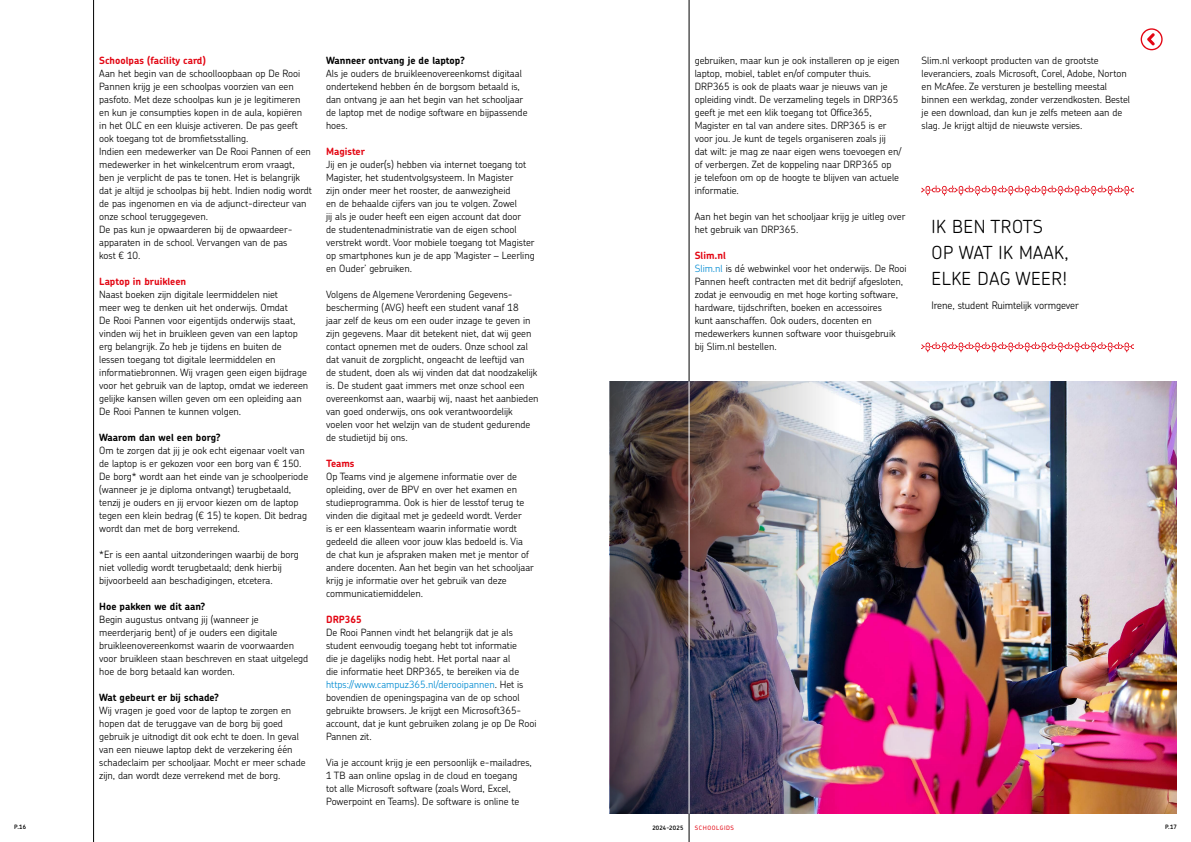
<style>
.page{position:relative;width:1191px;height:842px;background:#fff}
.page>*{position:absolute;margin:0;border:0;box-sizing:border-box;transform-origin:0 0}
.t1{font:300 18px/26px "Chevin Std";letter-spacing:.025em;color:#000}
.t2{font:300 10.4px "Chevin Std";letter-spacing:-.01em;color:#000}
.t3{font:300 10px/13px "Chevin Std";color:#000}
.t4{font:700 10px "Chevin Std";color:#000}
.t5{font:700 10px "Chevin Std";color:#e30613}
.t6{font:600 6px "Chevin Pro";letter-spacing:.035em;color:#000}
.t7{font:500 6px "Chevin Pro";letter-spacing:.095em;color:#e30613}
.s1{color:#008bd2}
.s2{font-weight:700;color:#e30613}
</style>
<div class="page">
<svg style="left:1140px;top:28px;width:22px;height:22px"></svg>
<hr style="left:689px;top:0;width:1px;height:842px;background:#000">
<hr style="left:93px;top:0;width:1px;height:842px;background:#000">
<svg style="left:921px;top:185px;width:212px;height:11px"></svg>
<svg style="left:921px;top:342px;width:212px;height:10px"></svg>
<img style="left:839px;top:381px;width:337px;height:433px">
<img style="left:609px;top:381px;width:230px;height:433px">
<hr style="left:689px;top:381px;width:1px;height:433px;background:#fff">
<p class="t5" style="left:99px;top:54px;width:108px">Schoolpas (facility card)</p>
<p class="t3" style="left:99px;top:67px;width:214px">Aan het begin van de schoolloopbaan op De Rooi Pannen krijg je een schoolpas voorzien van een pasfoto. Met deze schoolpas kun je je legitimeren en kun je consumpties kopen in de aula, kopiëren in het OLC en een kluisje activeren. De pas geeft ook toegang tot de bromfietsstalling.<br>Indien een medewerker van De Rooi Pannen of een medewerker in het winkelcentrum erom vraagt, ben je verplicht de pas te tonen. Het is belangrijk dat je altijd je schoolpas bij hebt. Indien nodig wordt de pas ingenomen en via de adjunct-directeur van onze school teruggegeven.<br>De pas kun je opwaarderen bij de opwaardeer&shy;apparaten in de school. Vervangen van de pas<br>kost € 10.</p>
<p class="t5" style="left:99px;top:275px;width:88px">Laptop in bruikleen</p>
<p class="t3" style="left:99px;top:288px;width:210px">Naast boeken zijn digitale leermiddelen niet<br>meer weg te denken uit het onderwijs. Omdat<br>De Rooi Pannen voor eigentijds onderwijs staat, vinden wij het in bruikleen geven van een laptop erg belangrijk. Zo heb je tijdens en buiten de lessen toegang tot digitale leermiddelen en informatiebronnen. Wij vragen geen eigen bijdrage voor het gebruik van de laptop, omdat we iedereen gelijke kansen willen geven om een opleiding aan De Rooi Pannen te kunnen volgen.</p>
<p class="t4" style="left:99px;top:431px;width:123px">Waarom dan wel een borg?</p>
<p class="t3" style="left:99px;top:444px;width:210px">Om te zorgen dat jij je ook echt eigenaar voelt van de laptop is er gekozen voor een borg van € 150.<br>De borg* wordt aan het einde van je schoolperiode (wanneer je je diploma ontvangt) terugbetaald, tenzij je ouders en jij ervoor kiezen om de laptop tegen een klein bedrag (€ 15) te kopen. Dit bedrag wordt dan met de borg verrekend.</p>
<p class="t3" style="left:99px;top:548px;width:201px">*Er is een aantal uitzonderingen waarbij de borg niet volledig wordt terugbetaald; denk hierbij bijvoorbeeld aan beschadigingen, etcetera.</p>
<p class="t4" style="left:99px;top:600px;width:108px">Hoe pakken we dit aan?</p>
<p class="t3" style="left:99px;top:613px;width:211px">Begin augustus ontvang jij (wanneer je meerderjarig bent) of je ouders een digitale bruikleenovereenkomst waarin de voorwaarden voor bruikleen staan beschreven en staat uitgelegd hoe de borg betaald kan worden.</p>
<p class="t4" style="left:99px;top:691px;width:121px">Wat gebeurt er bij schade?</p>
<p class="t3" style="left:99px;top:704px;width:208px">Wij vragen je goed voor de laptop te zorgen en hopen dat de teruggave van de borg bij goed gebruik je uitnodigt dit ook echt te doen. In geval van een nieuwe laptop dekt de verzekering één schadeclaim per schooljaar. Mocht er meer schade zijn, dan wordt deze verrekend met de borg.</p>
<p class="t4" style="left:326px;top:54px;width:141px">Wanneer ontvang je de laptop?</p>
<p class="t3" style="left:326px;top:67px;width:203px">Als je ouders de bruikleenovereenkomst digitaal ondertekend hebben én de borgsom betaald is, dan ontvang je aan het begin van het schooljaar de laptop met de nodige software en bijpassende hoes.</p>
<p class="t5" style="left:326px;top:145px;width:40px">Magister</p>
<p class="t3" style="left:326px;top:158px;width:210px">Jij en je ouder(s) hebben via internet toegang tot Magister, het studentvolgsysteem. In Magister<br>zijn onder meer het rooster, de aanwezigheid<br>en de behaalde cijfers van jou te volgen. Zowel<br>jij als je ouder heeft een eigen account dat door<br>de studentenadministratie van de eigen school verstrekt wordt. Voor mobiele toegang tot Magister op smartphones kun je de app ‘Magister – Leerling en Ouder’ gebruiken.</p>
<p class="t3" style="left:326px;top:288px;width:214px">Volgens de Algemene Verordening Gegevens&shy;bescherming (AVG) heeft een student vanaf 18<br>jaar zelf de keus om een ouder inzage te geven in zijn gegevens. Maar dit betekent niet, dat wij geen contact opnemen met de ouders. Onze school zal dat vanuit de zorgplicht, ongeacht de leeftijd van<br>de student, doen als wij vinden dat dat noodzakelijk is. De student gaat immers met onze school een overeenkomst aan, waarbij wij, naast het aanbieden van goed onderwijs, ons ook verantwoordelijk voelen voor het welzijn van de student gedurende de studietijd bij ons.</p>
<p class="t5" style="left:326px;top:457px;width:30px">Teams</p>
<p class="t3" style="left:326px;top:470px;width:209px">Op Teams vind je algemene informatie over de opleiding, over de BPV en over het examen en studieprogramma. Ook is hier de lesstof terug te vinden die digitaal met je gedeeld wordt. Verder<br>is er een klassenteam waarin informatie wordt gedeeld die alleen voor jouw klas bedoeld is. Via de chat kun je afspraken maken met je mentor of andere docenten. Aan het begin van het schooljaar krijg je informatie over het gebruik van deze communicatiemiddelen.</p>
<p class="t5" style="left:326px;top:613px;width:37px">DRP365</p>
<p class="t3" style="left:326px;top:626px;width:212px">De Rooi Pannen vindt het belangrijk dat je als student eenvoudig toegang hebt tot informatie<br>die je dagelijks nodig hebt. Het portal naar al<br>die informatie heet DRP365, te bereiken via de <span class="s1">https://www.campuz365.nl/derooipannen</span>. Het is bovendien de openingspagina van de op school gebruikte browsers. Je krijgt een Microsoft365- account, dat je kunt gebruiken zolang je op De Rooi Pannen zit.</p>
<p class="t3" style="left:326px;top:756px;width:207px">Via je account krijg je een persoonlijk e-mailadres, 1 TB aan online opslag in de cloud en toegang<br>tot alle Microsoft software (zoals Word, Excel, Powerpoint en Teams). De software is online te</p>
<p class="t3" style="left:694px;top:54px;width:208px">gebruiken, maar kun je ook installeren op je eigen laptop, mobiel, tablet en/of computer thuis.<br>DRP365 is ook de plaats waar je nieuws van je opleiding vindt. De verzameling tegels in DRP365 geeft je met een klik toegang tot Office365, Magister en tal van andere sites. DRP365 is er voor jou. Je kunt de tegels organiseren zoals jij<br>dat wilt: je mag ze naar eigen wens toevoegen en/ of verbergen. Zet de koppeling naar DRP365 op<br>je telefoon om op de hoogte te blijven van actuele informatie.</p>
<p class="t3" style="left:694px;top:210px;width:212px">Aan het begin van het schooljaar krijg je uitleg over het gebruik van DRP365.</p>
<p class="t3" style="left:694px;top:249px;width:213px"><span class="s2">Slim.nl<br></span><span class="s1">Slim.nl</span> is dé webwinkel voor het onderwijs. De Rooi Pannen heeft contracten met dit bedrijf afgesloten, zodat je eenvoudig en met hoge korting software, hardware, tijdschriften, boeken en accessoires<br>kunt aanschaffen. Ook ouders, docenten en medewerkers kunnen software voor thuisgebruik bij Slim.nl bestellen.</p>
<p class="t3" style="left:921px;top:54px;width:210px">Slim.nl verkoopt producten van de grootste leveranciers, zoals Microsoft, Corel, Adobe, Norton en McAfee. Ze versturen je bestelling meestal binnen een werkdag, zonder verzendkosten. Bestel je een download, dan kun je zelfs meteen aan de slag. Je krijgt altijd de nieuwste versies.</p>
<h1 class="t1" style="left:931px;top:213px;width:138px">IK BEN TROTS<br>OP WAT IK MAAK,<br>ELKE DAG WEER!</h1>
<p class="t2" style="left:931px;top:298px;width:149px">Irene, student Ruimtelijk vormgever</p>
<p class="t6" style="left:14px;top:823px;width:13px">P.16</p>
<p class="t6" style="left:652px;top:824px;width:33px">2024-2025</p>
<p class="t7" style="left:695px;top:824px;width:41px">SCHOOLGIDS</p>
<p class="t6" style="left:1165px;top:823px;width:13px">P.17</p>
</div>
